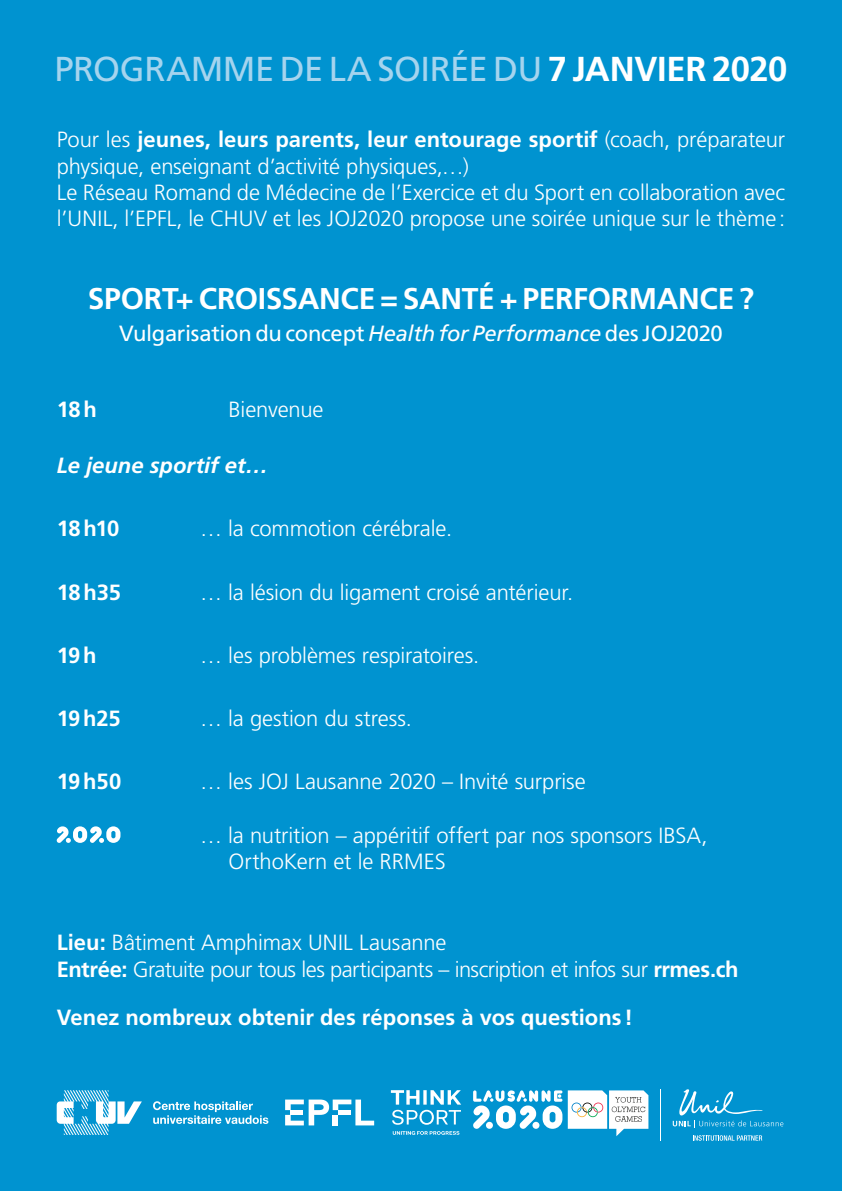
<style>
.page{position:relative;width:842px;height:1191px;background:#0093d0}
.page>*{position:absolute;margin:0;border:0;box-sizing:border-box;transform-origin:0 0}
.titre{font:34.6px "Frutiger LT Std";letter-spacing:-.015em;color:#a5d4ee}
.titre-2{font:700 30px "Frutiger LT Std";letter-spacing:-.01em;color:#fff}
.t1{font:300 22px/26.4px "Frutiger LT Std";letter-spacing:-.005em;color:#fff}
.t2{font:700 22px "Frutiger LT Std";color:#fff}
.t3{font:300 22px "Frutiger LT Std";letter-spacing:-.03em;color:#fff}
.titre-3{font:22px "Frutiger LT Std";letter-spacing:-.015em;color:#fff}
.t4{font:italic 700 22px "Frutiger LT Std";color:#fff}
.s1{font-weight:700;color:#fff}
.s2{font-weight:700}
.s3{font-style:italic}
</style>
<div class="page">
<svg style="left:153px;top:1101px;width:115px;height:23px"></svg>
<svg style="left:57px;top:1090px;width:85px;height:45px"></svg>
<svg style="left:391px;top:1090px;width:70px;height:44px"></svg>
<svg style="left:473px;top:1090px;width:89px;height:38px"></svg>
<svg style="left:568px;top:1090px;width:80px;height:46px"></svg>
<svg style="left:693px;top:1135px;width:69px;height:5px"></svg>
<hr style="left:660px;top:1089px;width:1px;height:51px;background:#fff">
<svg style="left:673px;top:1089px;width:110px;height:39px"></svg>
<svg style="left:285px;top:1099px;width:89px;height:26px"></svg>
<div style="left:333px;top:1114px;width:5px;height:11px;background:#fff"></div>
<hr style="left:338px;top:1110px;width:12px;height:4px;background:#fff">
<svg style="left:56px;top:826px;width:64px;height:17px"></svg>
<p class="titre" style="left:55px;top:49px;width:734px">PROGRAMME DE LA SOIRÉE DU <span class="s1">7 JANVIER 2020</span></p>
<p class="t1" style="left:57px;top:127px;width:730px">Pour les <span class="s2">jeunes, leurs parents, leur entourage sportif</span> (coach, préparateur physique, enseignant d’activité physiques,…)</p>
<p class="t1" style="left:57px;top:179px;width:730px">Le Réseau Romand de Médecine de l’Exercice et du Sport en collaboration avec l’UNIL, l’EPFL, le CHUV et les JOJ2020 propose une soirée unique sur le thème :</p>
<p class="titre-2" style="left:88px;top:280px;width:668px">SPORT+ CROISSANCE = SANTÉ + PERFORMANCE ?</p>
<p class="titre-3" style="left:119px;top:320px;width:605px">Vulgarisation du concept <span class="s3">Health for Performance</span> des JOJ2020</p>
<p class="t2" style="left:57px;top:396px;width:42px">18h</p>
<p class="t1" style="left:228px;top:396px;width:97px">Bienvenue</p>
<p class="t4" style="left:57px;top:453px;width:212px">Le jeune sportif et…</p>
<p class="t2" style="left:57px;top:516px;width:64px">18h10</p>
<p class="t1" style="left:200px;top:516px;width:253px">… la commotion cérébrale.</p>
<p class="t2" style="left:57px;top:579px;width:66px">18h35</p>
<p class="t1" style="left:200px;top:579px;width:375px">… la lésion du ligament croisé antérieur.</p>
<p class="t2" style="left:57px;top:642px;width:42px">19h</p>
<p class="t1" style="left:200px;top:642px;width:281px">… les problèmes respiratoires.</p>
<p class="t2" style="left:57px;top:705px;width:66px">19h25</p>
<p class="t1" style="left:200px;top:705px;width:213px">… la gestion du stress.</p>
<p class="t2" style="left:57px;top:768px;width:66px">19h50</p>
<p class="t1" style="left:200px;top:768px;width:387px">… les JOJ Lausanne 2020 – Invité surprise</p>
<p class="t1" style="left:229px;top:822px;width:480px;text-indent:-28px">… la nutrition – appéritif offert par nos sponsors IBSA,<br>OrthoKern et le RRMES</p>
<p class="t1" style="left:57px;top:930px;width:391px"><span class="s2">Lieu:</span> Bâtiment Amphimax UNIL Lausanne</p>
<p class="t3" style="left:57px;top:956px;width:683px"><span class="s2">Entrée:</span> Gratuite pour tous les participants – inscription et infos sur <span class="s2">rrmes.ch</span></p>
<p class="t2" style="left:57px;top:1004px;width:578px">Venez nombreux obtenir des réponses à vos questions !</p>
</div>
